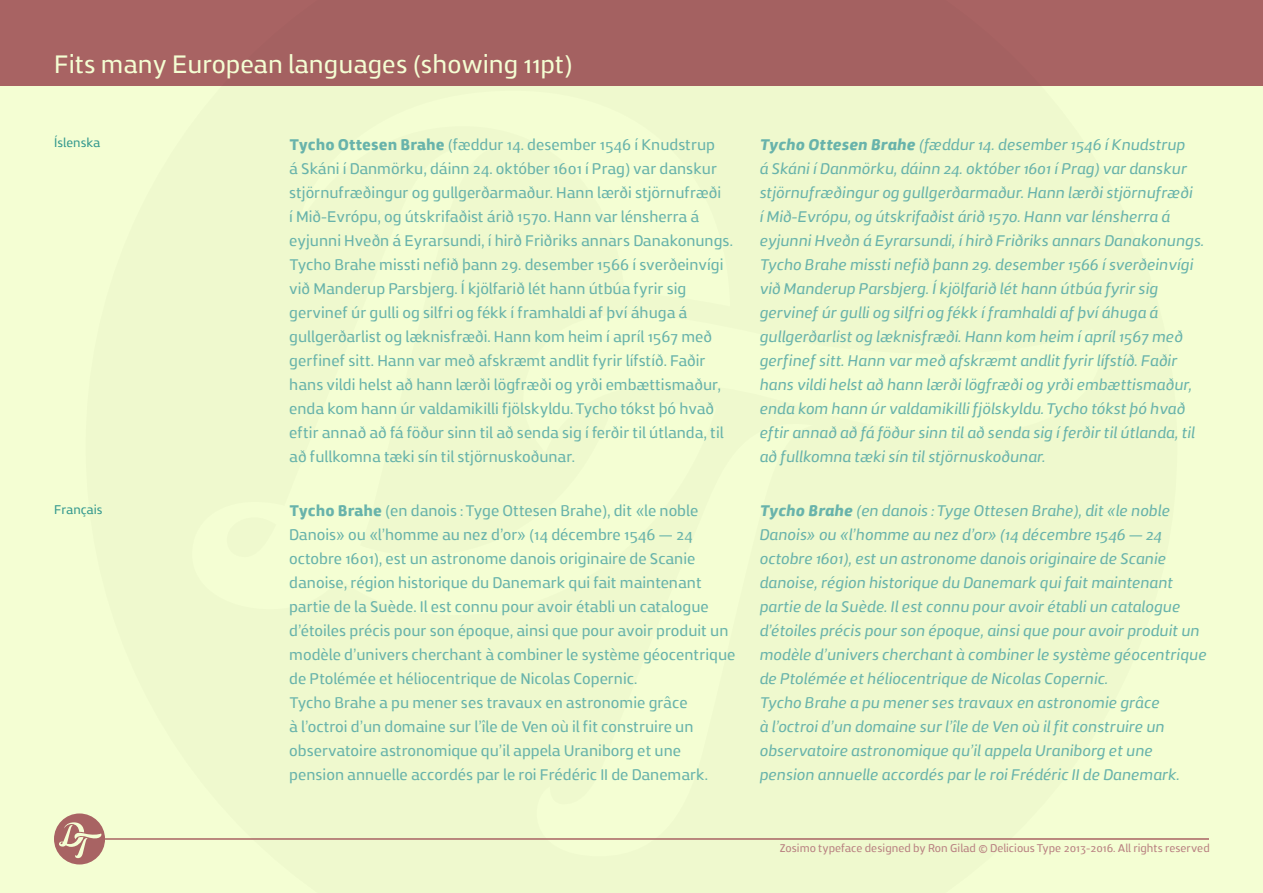
<style>
.page{position:relative;width:1263px;height:893px;background:#f4fed3}
.page>*{position:absolute;margin:0;border:0;box-sizing:border-box;transform-origin:0 0}
.t1{font:27px "Zosimo Pro";color:#f4fed3}
.t2{font:16.5px/24px "Zosimo Pro";color:#68b3ab}
.t3{font:italic 16.5px/24px "Zosimo Pro";color:#68b3ab}
.t4{font:13.5px "Zosimo Pro";color:#369a8f}
.t5{font:12px "Zosimo Pro";color:#b98282}
.s1{font-weight:900}
</style>
<div class="page">
<div style="left:0;top:0;width:1263px;height:86px;background:#a86363"></div>
<svg style="left:54px;top:813px;width:51px;height:51px"></svg>
<hr style="left:105px;top:838px;width:1104px;height:2px;background:#a86363">
<h1 class="t1" style="left:54px;top:49px;width:520px">Fits many European languages (showing 11pt)</h1>
<p class="t4" style="left:54px;top:135px;width:48px">Íslenska</p>
<p class="t4" style="left:54px;top:502px;width:50px">Français</p>
<p class="t2" style="left:289px;top:132px;width:445px"><span class="s1">Tycho Ottesen Brahe</span> (fæddur 14. desember 1546 í Knudstrup<br>á Skáni í Danmörku, dáinn 24. október 1601 í Prag) var danskur stjörnufræðingur og gullgerðarmaður. Hann lærði stjörnufræði<br>í Mið-Evrópu, og útskrifaðist árið 1570. Hann var lénsherra á eyjunni Hveðn á Eyrarsundi, í hirð Friðriks annars Danakonungs.<br>Tycho Brahe missti nefið þann 29. desember 1566 í sverðeinvígi við Manderup Parsbjerg. Í kjölfarið lét hann útbúa fyrir sig gervinef úr gulli og silfri og fékk í framhaldi af því áhuga á gullgerðarlist og læknisfræði. Hann kom heim í apríl 1567 með gerfinef sitt. Hann var með afskræmt andlit fyrir lífstíð. Faðir hans vildi helst að hann lærði lögfræði og yrði embættismaður, enda kom hann úr valdamikilli fjölskyldu. Tycho tókst þó hvað eftir annað að fá föður sinn til að senda sig í ferðir til útlanda, til að fullkomna tæki sín til stjörnuskoðunar.</p>
<p class="t2" style="left:289px;top:499px;width:448px"><span class="s1">Tycho Brahe</span> (en danois : Tyge Ottesen Brahe), dit «le noble Danois» ou «l’homme au nez d’or» (14 décembre 1546 — 24 octobre 1601), est un astronome danois originaire de Scanie danoise, région historique du Danemark qui fait maintenant partie de la Suède. Il est connu pour avoir établi un catalogue d’étoiles précis pour son époque, ainsi que pour avoir produit un modèle d’univers cherchant à combiner le système géocentrique de Ptolémée et héliocentrique de Nicolas Copernic.<br>Tycho Brahe a pu mener ses travaux en astronomie grâce<br>à l’octroi d’un domaine sur l’île de Ven où il fit construire un observatoire astronomique qu’il appela Uraniborg et une pension annuelle accordés par le roi Frédéric II de Danemark.</p>
<p class="t3" style="left:760px;top:132px;width:446px"><span class="s1">Tycho Ottesen Brahe</span> (fæddur 14. desember 1546 í Knudstrup<br>á Skáni í Danmörku, dáinn 24. október 1601 í Prag) var danskur stjörnufræðingur og gullgerðarmaður. Hann lærði stjörnufræði<br>í Mið-Evrópu, og útskrifaðist árið 1570. Hann var lénsherra á eyjunni Hveðn á Eyrarsundi, í hirð Friðriks annars Danakonungs.<br>Tycho Brahe missti nefið þann 29. desember 1566 í sverðeinvígi við Manderup Parsbjerg. Í kjölfarið lét hann útbúa fyrir sig gervinef úr gulli og silfri og fékk í framhaldi af því áhuga á gullgerðarlist og læknisfræði. Hann kom heim í apríl 1567 með gerfinef sitt. Hann var með afskræmt andlit fyrir lífstíð. Faðir hans vildi helst að hann lærði lögfræði og yrði embættismaður, enda kom hann úr valdamikilli fjölskyldu. Tycho tókst þó hvað eftir annað að fá föður sinn til að senda sig í ferðir til útlanda, til að fullkomna tæki sín til stjörnuskoðunar.</p>
<p class="t3" style="left:760px;top:499px;width:449px"><span class="s1">Tycho Brahe</span> (en danois : Tyge Ottesen Brahe), dit «le noble Danois» ou «l’homme au nez d’or» (14 décembre 1546 — 24 octobre 1601), est un astronome danois originaire de Scanie danoise, région historique du Danemark qui fait maintenant partie de la Suède. Il est connu pour avoir établi un catalogue d’étoiles précis pour son époque, ainsi que pour avoir produit un modèle d’univers cherchant à combiner le système géocentrique de Ptolémée et héliocentrique de Nicolas Copernic.<br>Tycho Brahe a pu mener ses travaux en astronomie grâce<br>à l’octroi d’un domaine sur l’île de Ven où il fit construire un observatoire astronomique qu’il appela Uraniborg et une pension annuelle accordés par le roi Frédéric II de Danemark.</p>
<p class="t5" style="left:779px;top:841px;width:432px">Zosimo typeface designed by Ron Gilad © Delicious Type 2013-2016. All rights reserved</p>
</div>
